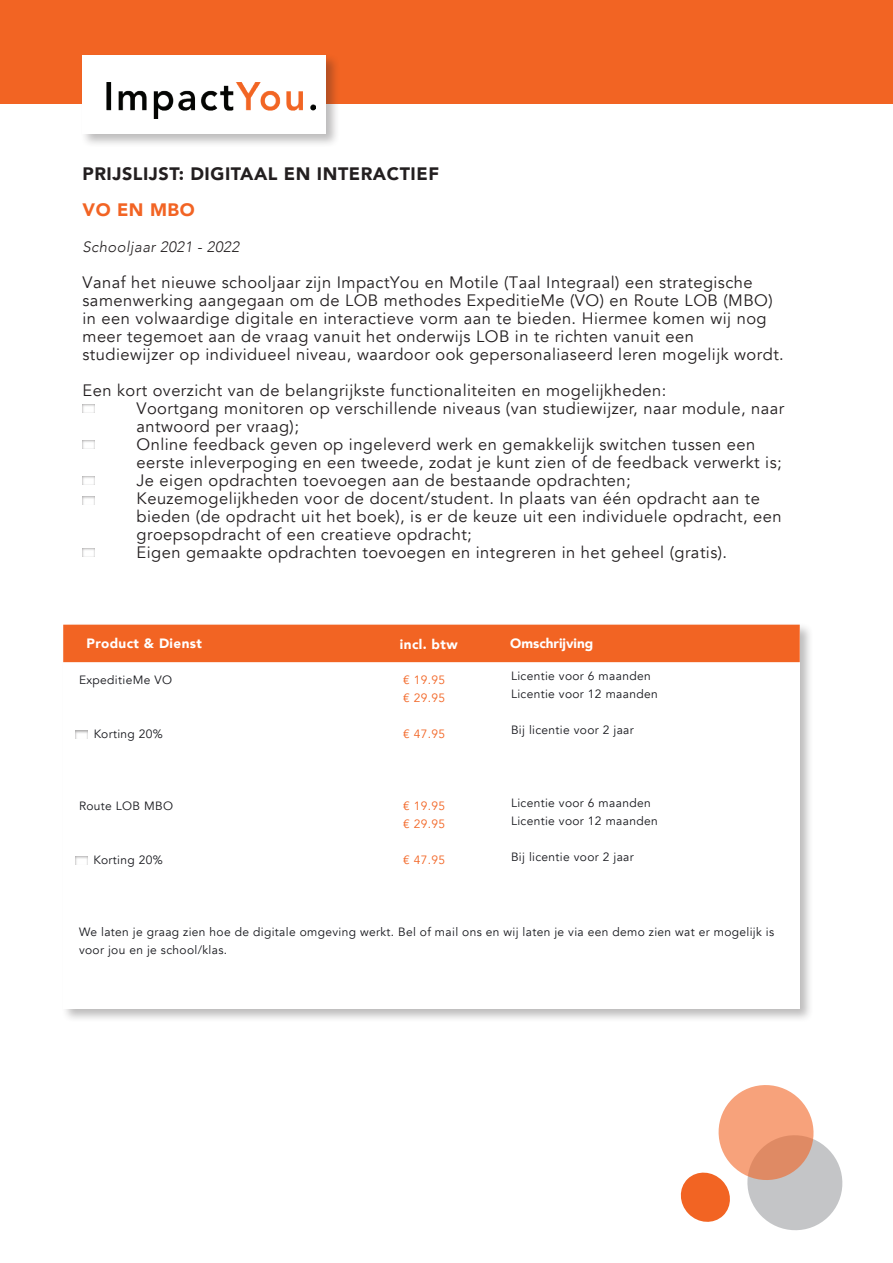
<style>
.page{position:relative;width:893px;height:1263px;background:#fff}
.page>*{position:absolute;margin:0;border:0;box-sizing:border-box;transform-origin:0 0}
.t1{font:900 18px "Avenir";letter-spacing:.03em;color:#231f20}
.t2{font:900 18px "Avenir";letter-spacing:.03em;color:#f26424}
.t3{font:16.5px/18px "Avenir";letter-spacing:.03em;color:#231f20}
.t4{font:italic 300 15px "Avenir";letter-spacing:.025em;color:#231f20}
.t5{font:900 13.5px "Avenir";letter-spacing:.03em;color:#fff}
.t6{font:900 13.5px "Avenir";letter-spacing:.005em;color:#fff}
.t7{font:12px/18px "Avenir";letter-spacing:.03em;color:#16171c}
.t8{font:12px/18px "Avenir";letter-spacing:.03em;color:#f26423}
.s1{color:#fff}
</style>
<div class="page">
<div style="left:61px;top:622px;width:753px;height:400px;background:#231f20;opacity:.3"></div>
<div style="left:63px;top:625px;width:737px;height:383px;background:#fff"></div>
<div style="left:63px;top:625px;width:737px;height:37px;background:#f26423"></div>
<div style="left:0;top:0;width:893px;height:104px;background:#f26423"></div>
<div style="left:72px;top:729px;width:15px;height:11px;background:#231f20;opacity:.4"></div>
<div style="left:72px;top:855px;width:15px;height:10px;background:#231f20;opacity:.4"></div>
<div style="left:80px;top:53px;width:261px;height:95px;background:#231f20;opacity:.3"></div>
<div style="left:82px;top:56px;width:244px;height:78px;background:#fff"></div>
<img style="left:106px;top:83px;width:209px;height:35px">
<div style="left:80px;top:402px;width:15px;height:11px;background:#231f20;opacity:.4"></div>
<div style="left:80px;top:438px;width:15px;height:11px;background:#231f20;opacity:.4"></div>
<div style="left:80px;top:474px;width:15px;height:11px;background:#231f20;opacity:.4"></div>
<div style="left:80px;top:495px;width:15px;height:10px;background:#231f20;opacity:.4"></div>
<div style="left:80px;top:546px;width:15px;height:11px;background:#231f20;opacity:.4"></div>
<svg style="left:680px;top:1085px;width:163px;height:146px"></svg>
<p class="t1" style="left:82px;top:158px;width:358px">PRIJSLIJST: DIGITAAL EN INTERACTIEF</p>
<p class="t2" style="left:82px;top:194px;width:114px">VO EN MBO</p>
<p class="t4" style="left:82px;top:238px;width:158px">Schooljaar 2021 - 2022</p>
<p class="t3" style="left:82px;top:274px;width:703px">Vanaf het nieuwe schooljaar zijn ImpactYou en Motile (Taal Integraal) een strategische samenwerking aangegaan om de LOB methodes ExpeditieMe (VO) en Route LOB (MBO) in een volwaardige digitale en interactieve vorm aan te bieden. Hiermee komen wij nog meer tegemoet aan de vraag vanuit het onderwijs LOB in te richten vanuit een studiewijzer op individueel niveau, waardoor ook gepersonaliaseerd leren mogelijk wordt.</p>
<p class="t3" style="left:137px;top:382px;width:649px;text-indent:-54px">Een kort overzicht van de belangrijkste functionaliteiten en mogelijkheden:<br>Voortgang monitoren op verschillende niveaus (van studiewijzer, naar module, naar antwoord per vraag);<br>Online feedback geven op ingeleverd werk en gemakkelijk switchen tussen een eerste inleverpoging en een tweede, zodat je kunt zien of de feedback verwerkt is; Je eigen opdrachten toevoegen aan de bestaande opdrachten; Keuzemogelijkheden voor de docent/student. In plaats van één opdracht aan te bieden (de opdracht uit het boek), is er de keuze uit een individuele opdracht, een groepsopdracht of een creatieve opdracht;<br>Eigen gemaakte opdrachten toevoegen en integreren in het geheel (gratis).</p>
<p class="t5" style="left:86px;top:632px;width:117px">Product &amp; Dienst</p>
<p class="t6" style="left:510px;top:632px;width:85px">Omschrijving</p>
<p class="t7" style="left:511px;top:667px;width:148px">Licentie voor 6 maanden<br>Licentie voor 12 maanden</p>
<p class="t7" style="left:511px;top:721px;width:142px">Bij licentie voor 2 jaar <span class="s1">Bij</span></p>
<p class="t7" style="left:79px;top:671px;width:95px">ExpeditieMe VO</p>
<p class="t8" style="left:403px;top:671px;width:44px">€ 19.95 € 29.95</p>
<p class="t7" style="left:94px;top:725px;width:71px">Korting 20%</p>
<p class="t8" style="left:403px;top:725px;width:44px">€ 47.95</p>
<p class="t7" style="left:79px;top:797px;width:96px">Route LOB MBO</p>
<p class="t8" style="left:403px;top:797px;width:44px">€ 19.95 € 29.95</p>
<p class="t7" style="left:94px;top:851px;width:71px">Korting 20%</p>
<p class="t8" style="left:403px;top:851px;width:44px">€ 47.95</p>
<p class="t7" style="left:511px;top:793px;width:148px">Licentie voor 6 maanden<br>Licentie voor 12 maanden</p>
<p class="t7" style="left:511px;top:847px;width:142px">Bij licentie voor 2 jaar <span class="s1">Bij</span></p>
<p class="t7" style="left:79px;top:923px;width:697px">We laten je graag zien hoe de digitale omgeving werkt. Bel of mail ons en wij laten je via een demo zien wat er mogelijk is voor jou en je school/klas.</p>
</div>
